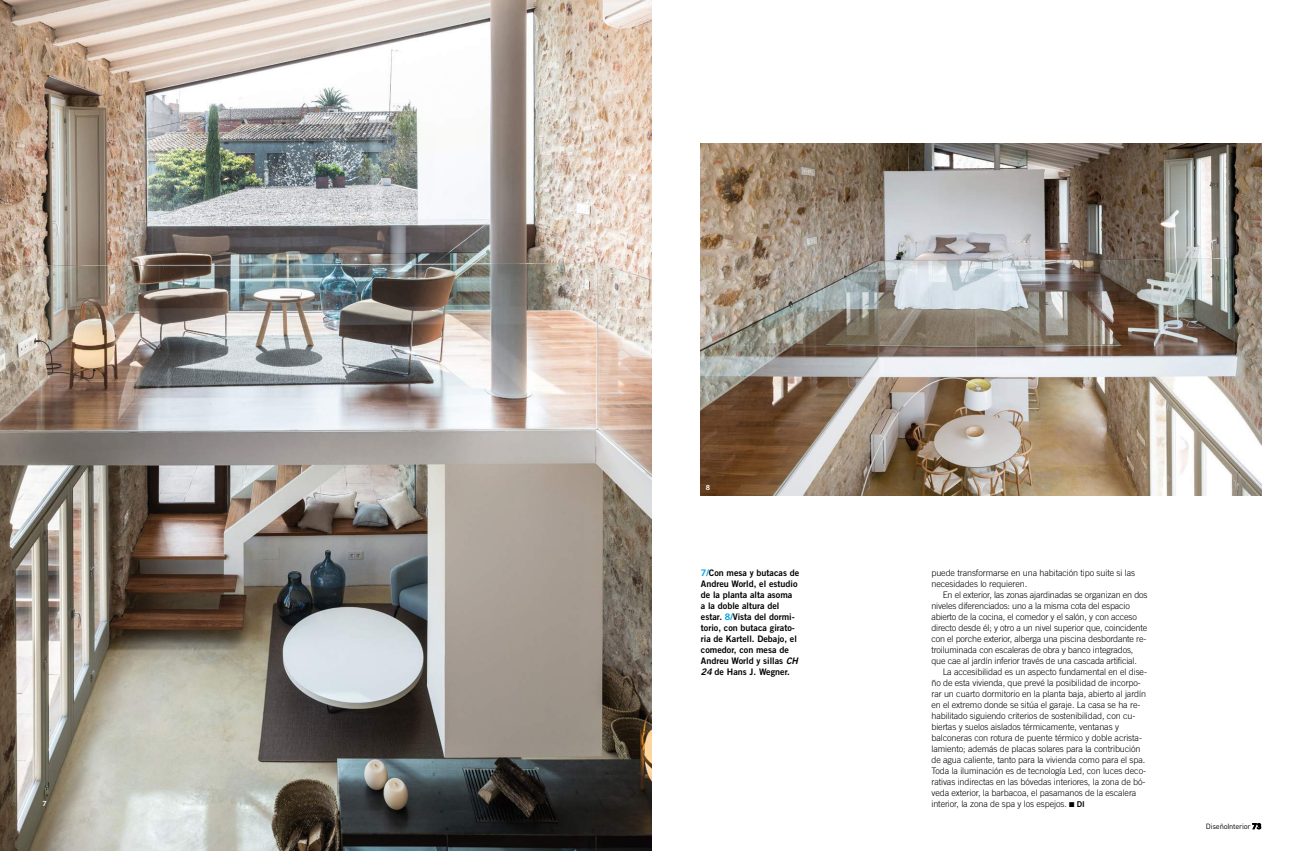
<style>
.page{position:relative;width:1304px;height:851px;background:#fff}
.page>*{position:absolute;margin:0;border:0;box-sizing:border-box;transform-origin:0 0}
.t1{font:300 9px/11px "Trade Gothic";letter-spacing:-.01em;color:#000}
.t2{font:9px/11px "Trade Gothic Bold Two";color:#000}
.t3{font:7.5px "DIN Regular Alternate";letter-spacing:-.03em;color:#000}
.t4{font:7px "Trade Gothic Bold Two";color:#fff}
.s1{color:#009ee0}
.s2{font-style:italic}
.s3{font-family:"Trade Gothic Bold Two";font-weight:400;font-size:8px}
.s4{font-family:"Trade Gothic Bold Two"}
</style>
<div class="page">
<img style="left:0;top:0;width:652px;height:850px">
<svg style="left:1252px;top:823px;width:9px;height:6px"></svg>
<img style="left:700px;top:143px;width:562px;height:352px">
<p class="t4" style="left:42px;top:798px;width:6px">7</p>
<p class="t4" style="left:706px;top:483px;width:6px">8</p>
<p class="t2" style="left:701px;top:566px;width:100px"><span class="s1">7/</span>Con mesa y butacas de<br>Andreu World, el estudio de la planta alta asoma<br>a la doble altura del estar. <span class="s1">8/</span>Vista del dormi&shy;torio, con butaca girato&shy;ria de Kartell. Debajo, el comedor, con mesa de<br>Andreu World y sillas <span class="s2">CH<br>24</span> de Hans J. Wegner.</p>
<p class="t1" style="left:931px;top:566px;width:205px">puede transformarse en una habitación tipo suite si las necesidades lo requieren.</p>
<p class="t1" style="left:931px;top:588px;width:218px;text-indent:11px">En el exterior, las zonas ajardinadas se organizan en dos niveles diferenciados: uno a la misma cota del espacio abierto de la cocina, el comedor y el salón, y con acceso directo desde él; y otro a un nivel superior que, coincidente con el porche exterior, alberga una piscina desbordante re&shy;troiluminada con escaleras de obra y banco integrados, que cae al jardín inferior través de una cascada artificial.</p>
<p class="t1" style="left:931px;top:665px;width:217px;text-indent:11px">La accesibilidad es un aspecto fundamental en el dise&shy;ño de esta vivienda, que prevé la posibilidad de incorpo&shy;rar un cuarto dormitorio en la planta baja, abierto al jardín en el extremo donde se sitúa el garaje. La casa se ha re&shy;habilitado siguiendo criterios de sostenibilidad, con cu&shy;biertas y suelos aislados térmicamente, ventanas y balconeras con rotura de puente térmico y doble acrista&shy;lamiento; además de placas solares para la contribución de agua caliente, tanto para la vivienda como para el spa.<br>Toda la iluminación es de tecnología Led, con luces deco&shy;rativas indirectas en las bóvedas interiores, la zona de bó&shy;veda exterior, la barbacoa, el pasamanos de la escalera interior, la zona de spa y los espejos. <span class="s3">DI</span></p>
<p class="t3" style="left:1206px;top:821px;width:57px">DiseñoInterior <span class="s4">73</span></p>
</div>
